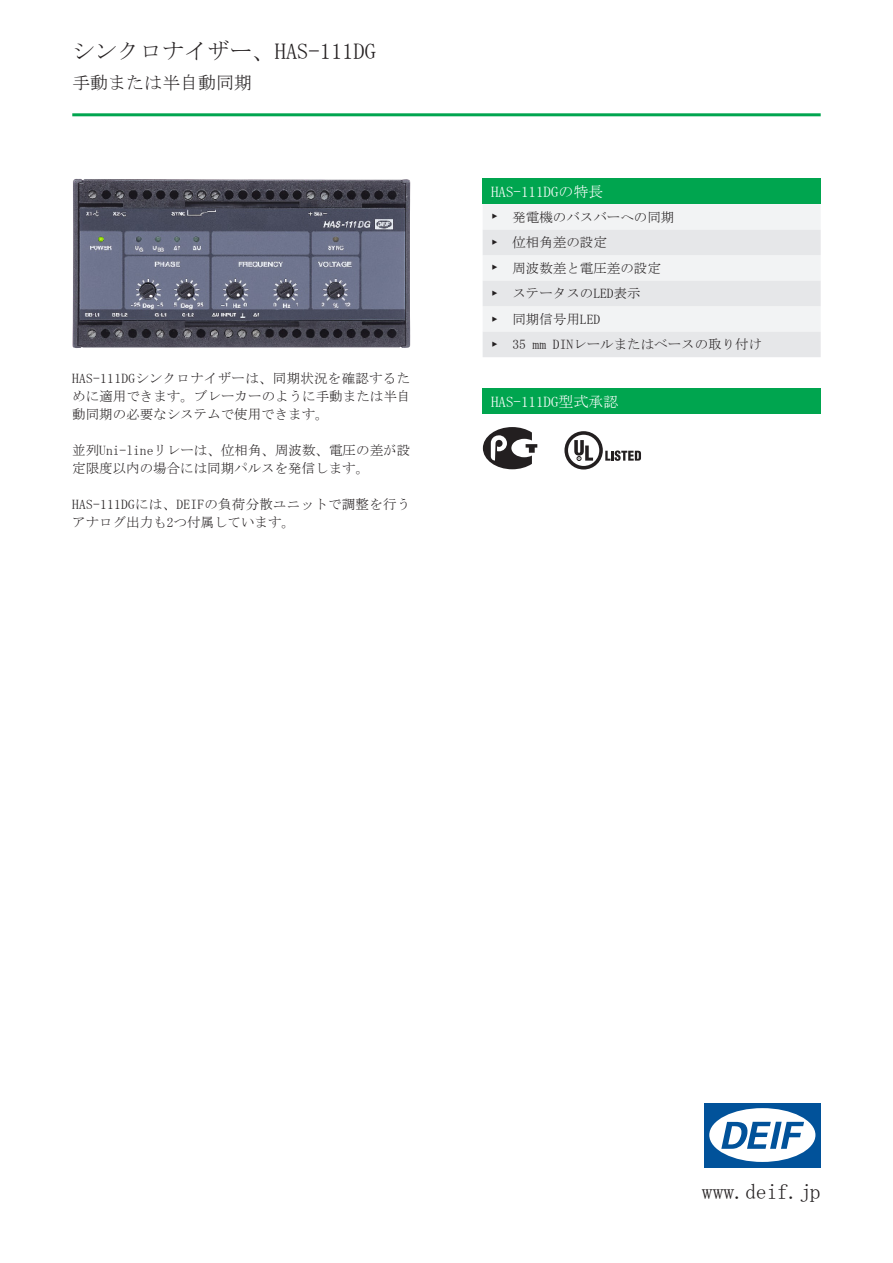
<style>
.page{position:relative;width:893px;height:1263px;background:#fff}
.page>*{position:absolute;margin:0;border:0;box-sizing:border-box;transform-origin:0 0}
.t1{font:22.5px "MS Mincho";color:#231f20}
.t2{font:21.6px "MS Mincho";color:#231f20}
.t3{font:18px "MS Mincho";color:#231f20}
.t4{font:15px "MS Mincho";color:#fff}
.t5{font:13.5px/25.5px "MS Mincho";color:#231f20}
.t6{font:13.5px/18px "MS Mincho";letter-spacing:.02em;color:#231f20}
</style>
<div class="page">
<hr style="left:72px;top:113px;width:749px;height:3px;background:#00a54f">
<img style="left:72px;top:178px;width:339px;height:170px">
<div style="left:483px;top:179px;width:338px;height:25px;background:#00a54f"></div>
<svg style="left:483px;top:204px;width:338px;height:153px"></svg>
<div style="left:483px;top:389px;width:338px;height:25px;background:#00a54f"></div>
<svg style="left:483px;top:427px;width:54px;height:42px"></svg>
<svg style="left:564px;top:431px;width:77px;height:38px"></svg>
<div style="left:704px;top:1103px;width:117px;height:64px;background:#01529a"></div>
<div style="left:709px;top:1108px;width:106px;height:54px;background:#fff;border-radius:50%"></div>
<svg style="left:721px;top:1122px;width:83px;height:27px"></svg>
<h1 class="t1" style="left:72px;top:39px;width:305px">シンクロナイザー、HAS-111DG</h1>
<h3 class="t3" style="left:72px;top:74px;width:181px">手動または半自動同期</h3>
<p class="t5" style="left:72px;top:369px;width:340px;line-height:18px;text-align:justify">HAS-111DGシンクロナイザーは、同期状況を確認するために適用できます。ブレーカーのように手動または半自動同期の必要なシステムで使用できます。</p>
<p class="t5" style="left:72px;top:441px;width:339px;line-height:18px">並列Uni-lineリレーは、位相角、周波数、電圧の差が設定限度以内の場合には同期パルスを発信します。</p>
<p class="t6" style="left:72px;top:495px;width:340px">HAS-111DGには、DEIFの負荷分散ユニットで調整を行うアナログ出力も2つ付属しています。</p>
<p class="t4" style="left:491px;top:184px;width:114px">HAS-111DGの特長</p>
<p class="t5" style="left:491px;top:204px;width:273px">► 発電機のバスバーへの同期<br>► 位相角差の設定<br>► 周波数差と電圧差の設定<br>► ステータスのLED表示<br>► 同期信号用LED<br>► 35 mm DINレールまたはベースの取り付け</p>
<p class="t4" style="left:491px;top:394px;width:129px">HAS-111DG型式承認</p>
<h2 class="t2" style="left:702px;top:1181px;width:120px">www.deif.jp</h2>
</div>
